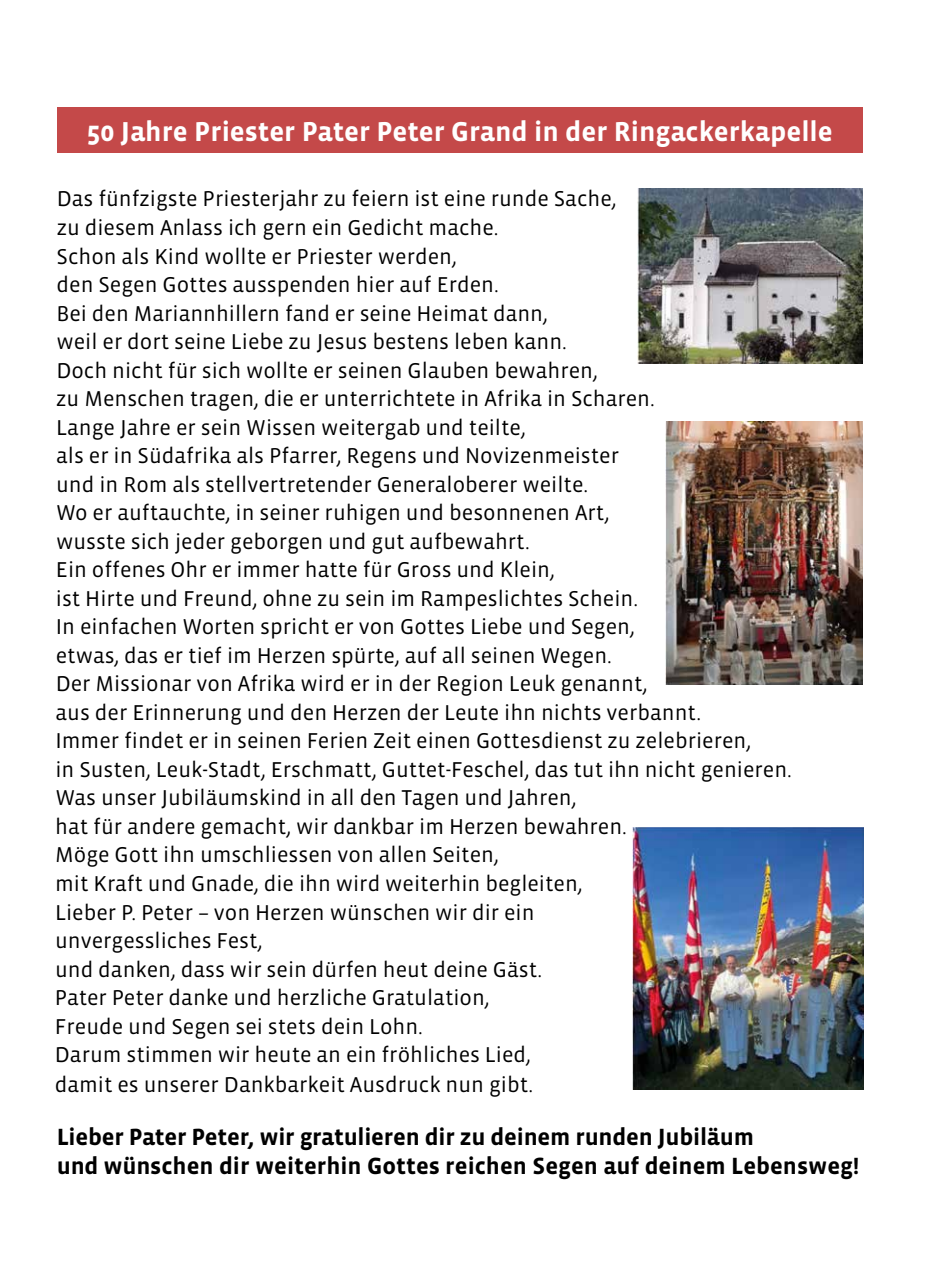
<style>
.page{position:relative;width:942px;height:1276px;background:#fff}
.page>*{position:absolute;margin:0;border:0;box-sizing:border-box;transform-origin:0 0}
.t1{font:700 28px "Vista Sans";color:#fff}
.t2{font:700 24px/28.6px "Vista Sans";letter-spacing:-.01em;color:#000}
.t3{font:22px/28.6px "Vista Sans";color:#000}
</style>
<div class="page">
<div style="left:57px;top:108px;width:805px;height:45px;background:#c44949"></div>
<img style="left:637px;top:189px;width:225px;height:174px">
<img style="left:665px;top:421px;width:197px;height:264px">
<img style="left:632px;top:828px;width:231px;height:261px">
<p class="t1" style="left:86px;top:118px;width:747px">50 Jahre Priester Pater Peter Grand in der Ringackerkapelle</p>
<p class="t3" style="left:55px;top:184px;width:738px">Das fünfzigste Priesterjahr zu feiern ist eine runde Sache,<br>zu diesem Anlass ich gern ein Gedicht mache.<br>Schon als Kind wollte er Priester werden,<br>den Segen Gottes ausspenden hier auf Erden.<br>Bei den Mariannhillern fand er seine Heimat dann,<br>weil er dort seine Liebe zu Jesus bestens leben kann.<br>Doch nicht für sich wollte er seinen Glauben bewahren,<br>zu Menschen tragen, die er unterrichtete in Afrika in Scharen.<br>Lange Jahre er sein Wissen weitergab und teilte,<br>als er in Südafrika als Pfarrer, Regens und Novizenmeister<br>und in Rom als stellvertretender Generaloberer weilte.<br>Wo er auftauchte, in seiner ruhigen und besonnenen Art,<br>wusste sich jeder geborgen und gut aufbewahrt.<br>Ein offenes Ohr er immer hatte für Gross und Klein,<br>ist Hirte und Freund, ohne zu sein im Rampeslichtes Schein.<br>In einfachen Worten spricht er von Gottes Liebe und Segen,<br>etwas, das er tief im Herzen spürte, auf all seinen Wegen.<br>Der Missionar von Afrika wird er in der Region Leuk genannt,<br>aus der Erinnerung und den Herzen der Leute ihn nichts verbannt.<br>Immer findet er in seinen Ferien Zeit einen Gottesdienst zu zelebrieren,<br>in Susten, Leuk-Stadt, Erschmatt, Guttet-Feschel, das tut ihn nicht genieren.<br>Was unser Jubiläumskind in all den Tagen und Jahren,<br>hat für andere gemacht, wir dankbar im Herzen bewahren.<br>Möge Gott ihn umschliessen von allen Seiten,<br>mit Kraft und Gnade, die ihn wird weiterhin begleiten,<br>Lieber P. Peter – von Herzen wünschen wir dir ein<br>unvergessliches Fest,<br>und danken, dass wir sein dürfen heut deine Gäst.<br>Pater Peter danke und herzliche Gratulation,<br>Freude und Segen sei stets dein Lohn.<br>Darum stimmen wir heute an ein fröhliches Lied,<br>damit es unserer Dankbarkeit Ausdruck nun gibt.</p>
<p class="t2" style="left:57px;top:1123px;width:803px">Lieber Pater Peter, wir gratulieren dir zu deinem runden Jubiläum<br>und wünschen dir weiterhin Gottes reichen Segen auf deinem Lebensweg!</p>
</div>
